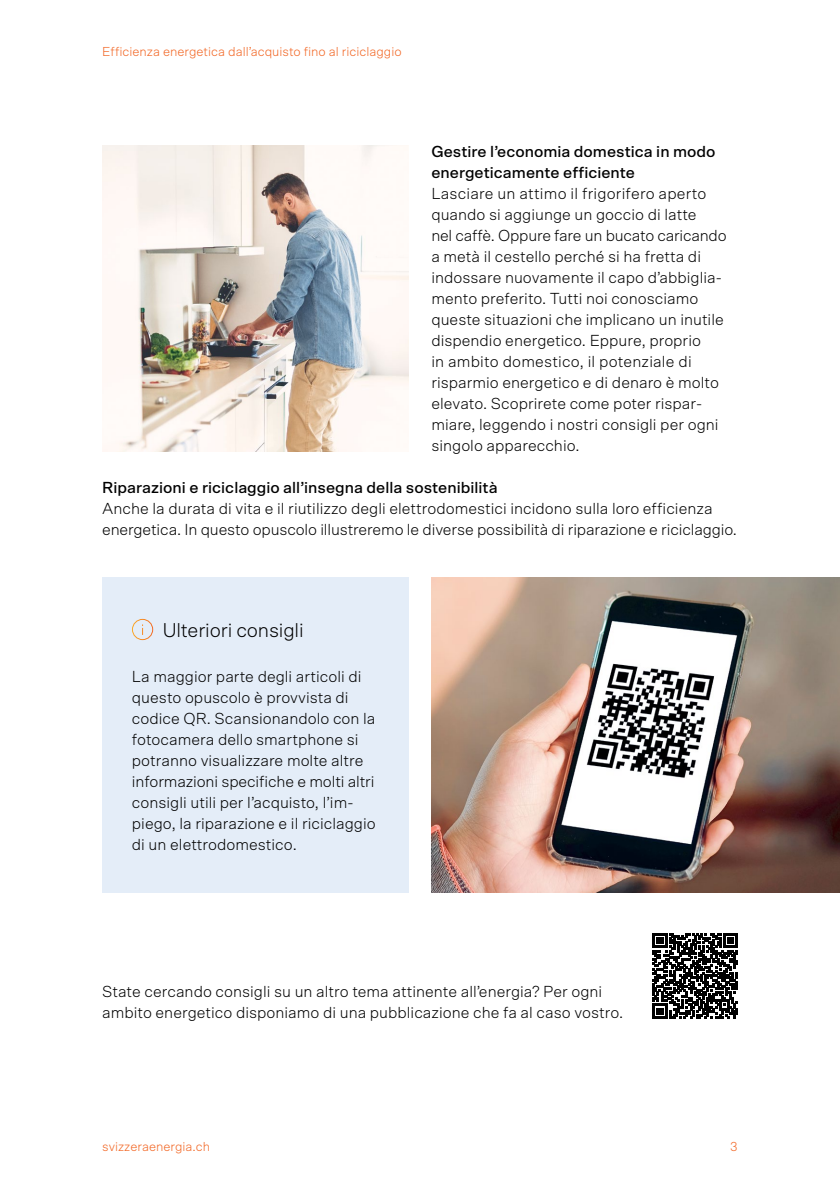
<style>
.page{position:relative;width:840px;height:1191px;background:#fff}
.page>*{position:absolute;margin:0;border:0;box-sizing:border-box;transform-origin:0 0}
.t1{font:300 20px "Scto Grotesk A";letter-spacing:-.01em;color:#000}
.t2{font:300 16px/21px "Scto Grotesk A";color:#000}
.t3{font:500 16px/21px "Scto Grotesk A";color:#000}
.t4{font:300 13px "Scto Grotesk A";color:#f26522}
</style>
<div class="page">
<img style="left:102px;top:146px;width:306px;height:305px">
<div style="left:102px;top:577px;width:306px;height:315px;background:#e4edf8"></div>
<svg style="left:132px;top:618px;width:22px;height:22px"></svg>
<svg style="left:652px;top:933px;width:85px;height:85px"></svg>
<img style="left:431px;top:577px;width:408px;height:315px">
<p class="t4" style="left:102px;top:44px;width:301px">Efficienza energetica dall’acquisto fino al riciclaggio</p>
<p class="t3" style="left:431px;top:141px;width:285px">Gestire l’economia domestica in modo energeticamente efficiente</p>
<p class="t2" style="left:431px;top:183px;width:297px">Lasciare un attimo il frigorifero aperto quando si aggiunge un goccio di latte<br>nel caffè. Oppure fare un bucato caricando a metà il cestello perché si ha fretta di indossare nuovamente il capo d’abbiglia&shy;mento preferito. Tutti noi conosciamo queste situazioni che implicano un inutile dispendio energetico. Eppure, proprio<br>in ambito domestico, il potenziale di risparmio energetico e di denaro è molto elevato. Scoprirete come poter rispar&shy;miare, leggendo i nostri consigli per ogni singolo apparecchio.</p>
<p class="t3" style="left:102px;top:477px;width:397px">Riparazioni e riciclaggio all’insegna della sostenibilità</p>
<p class="t2" style="left:102px;top:498px;width:636px">Anche la durata di vita e il riutilizzo degli elettrodomestici incidono sulla loro efficienza energetica. In questo opuscolo illustreremo le diverse possibilità di riparazione e riciclaggio.</p>
<p class="t1" style="left:163px;top:618px;width:142px">Ulteriori consigli</p>
<p class="t2" style="left:132px;top:666px;width:245px">La maggior parte degli articoli di questo opuscolo è provvista di codice QR. Scansionandolo con la fotocamera dello smartphone si potranno visualizzare molte altre informazioni specifiche e molti altri consigli utili per l’acquisto, l’im&shy;piego, la riparazione e il riciclaggio di un elettrodomestico.</p>
<p class="t2" style="left:102px;top:981px;width:522px">State cercando consigli su un altro tema attinente all’energia? Per ogni ambito energetico disponiamo di una pubblicazione che fa al caso vostro.</p>
<p class="t4" style="left:102px;top:1139px;width:109px">svizzeraenergia.ch</p>
<p class="t4" style="left:729px;top:1139px;width:9px">3</p>
</div>
